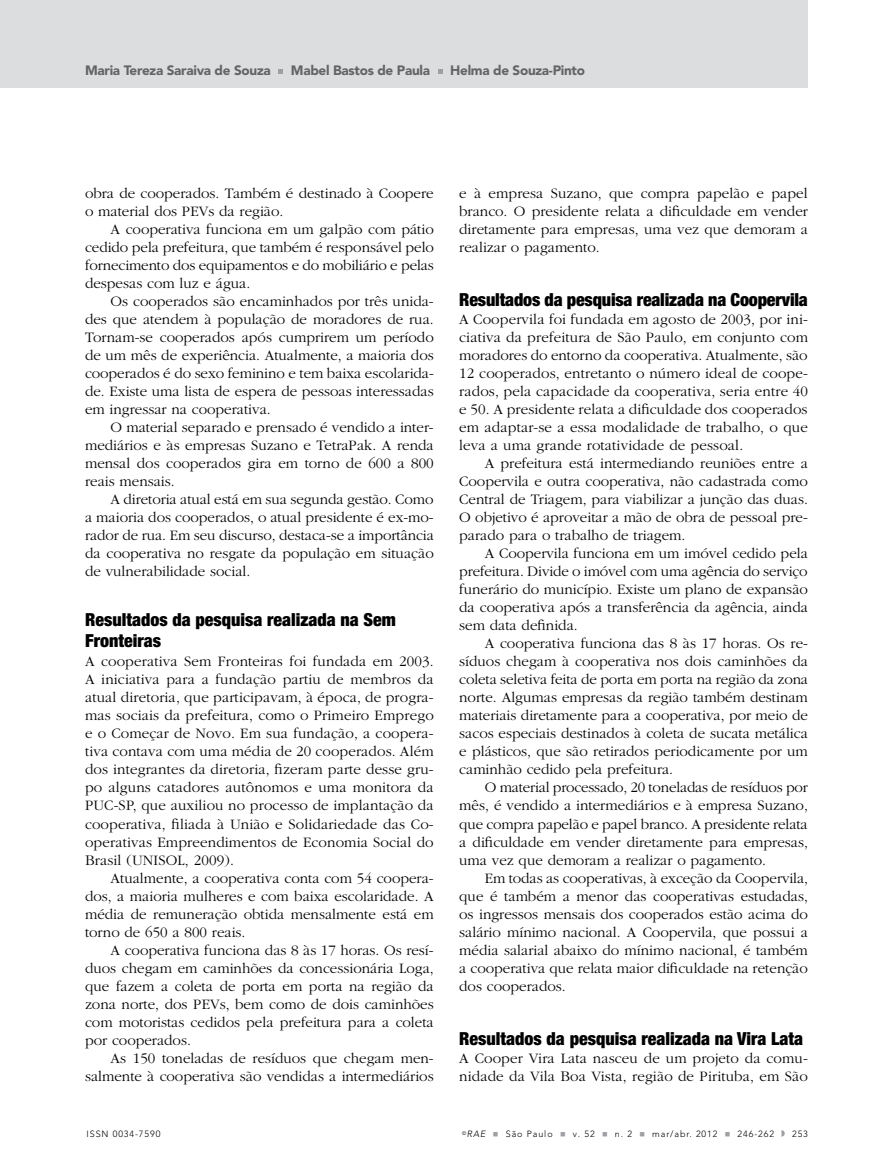
<style>
.page{position:relative;width:893px;height:1170px;background:#fff}
.page>*{position:absolute;margin:0;border:0;box-sizing:border-box;transform-origin:0 0}
.t1{font:900 condensed 18px/21px "Helvetica Neue";color:#000}
.t2{font:300 15px/18px "Garamond";color:#000;text-align:justify}
.t3{font:900 13.5px "Avenir LT Std";letter-spacing:-.02em;color:#636466}
.t4{font:300 9px "Avenir LT Std";letter-spacing:.1em;color:#000}
.s1{font-style:italic}
.s2{color:#9d9fa2}
</style>
<div class="page">
<div style="left:0;top:0;width:808px;height:87px;background:#dcddde"></div>
<svg style="left:278px;top:69px;width:5px;height:5px"></svg>
<svg style="left:438px;top:69px;width:4px;height:5px"></svg>
<svg style="left:781px;top:1130px;width:4px;height:6px"></svg>
<p class="t3" style="left:85px;top:62px;width:187px">Maria Tereza Saraiva de Souza</p>
<p class="t3" style="left:291px;top:62px;width:141px">Mabel Bastos de Paula</p>
<p class="t3" style="left:450px;top:62px;width:136px">Helma de Souza-Pinto</p>
<p class="t2" style="left:85px;top:185px;width:350px">obra de cooperados. Também é destinado à Coopere o material dos PEVs da região.</p>
<p class="t2" style="left:85px;top:221px;width:350px;text-indent:26px">A cooperativa funciona em um galpão com pátio cedido pela prefeitura, que também é responsável pelo fornecimento dos equipamentos e do mobiliário e pelas despesas com luz e água.</p>
<p class="t2" style="left:85px;top:293px;width:350px;text-indent:26px">Os cooperados são encaminhados por três unida&shy;des que atendem à população de moradores de rua.<br>Tornam-se cooperados após cumprirem um período de um mês de experiência. Atualmente, a maioria dos cooperados é do sexo feminino e tem baixa escolarida&shy;de. Existe uma lista de espera de pessoas interessadas em ingressar na cooperativa.</p>
<p class="t2" style="left:85px;top:419px;width:350px;text-indent:26px">O material separado e prensado é vendido a inter&shy;mediários e às empresas Suzano e TetraPak. A renda mensal dos cooperados gira em torno de 600 a 800 reais mensais.</p>
<p class="t2" style="left:85px;top:491px;width:350px;text-indent:26px">A diretoria atual está em sua segunda gestão. Como a maioria dos cooperados, o atual presidente é ex-mo&shy;rador de rua. Em seu discurso, destaca-se a importância da cooperativa no resgate da população em situação de vulnerabilidade social.</p>
<p class="t1" style="left:85px;top:608px;width:312px">Resultados da pesquisa realizada na Sem<br>Fronteiras</p>
<p class="t2" style="left:85px;top:653px;width:350px">A cooperativa Sem Fronteiras foi fundada em 2003.<br>A iniciativa para a fundação partiu de membros da atual diretoria, que participavam, à época, de progra&shy;mas sociais da prefeitura, como o Primeiro Emprego e o Começar de Novo. Em sua fundação, a coopera&shy;tiva contava com uma média de 20 cooperados. Além dos integrantes da diretoria, fizeram parte desse gru&shy;po alguns catadores autônomos e uma monitora da PUC-SP, que auxiliou no processo de implantação da cooperativa, filiada à União e Solidariedade das Co&shy;operativas Empreendimentos de Economia Social do Brasil (UNISOL, 2009).</p>
<p class="t2" style="left:85px;top:869px;width:350px;text-indent:26px">Atualmente, a cooperativa conta com 54 coopera&shy;dos, a maioria mulheres e com baixa escolaridade. A média de remuneração obtida mensalmente está em torno de 650 a 800 reais.</p>
<p class="t2" style="left:85px;top:941px;width:350px;text-indent:26px">A cooperativa funciona das 8 às 17 horas. Os resí&shy;duos chegam em caminhões da concessionária Loga, que fazem a coleta de porta em porta na região da zona norte, dos PEVs, bem como de dois caminhões com motoristas cedidos pela prefeitura para a coleta por cooperados.</p>
<p class="t2" style="left:85px;top:1049px;width:350px;text-align:right">As 150 toneladas de resíduos que chegam men&shy;salmente à cooperativa são vendidas a intermediários</p>
<p class="t2" style="left:459px;top:185px;width:350px">e à empresa Suzano, que compra papelão e papel branco. O presidente relata a dificuldade em vender diretamente para empresas, uma vez que demoram a realizar o pagamento.</p>
<p class="t1" style="left:459px;top:289px;width:350px">Resultados da pesquisa realizada na Coopervila</p>
<p class="t2" style="left:459px;top:311px;width:350px">A Coopervila foi fundada em agosto de 2003, por ini&shy;ciativa da prefeitura de São Paulo, em conjunto com moradores do entorno da cooperativa. Atualmente, são 12 cooperados, entretanto o número ideal de coope&shy;rados, pela capacidade da cooperativa, seria entre 40 e 50. A presidente relata a dificuldade dos cooperados em adaptar-se a essa modalidade de trabalho, o que leva a uma grande rotatividade de pessoal.</p>
<p class="t2" style="left:459px;top:455px;width:350px;text-indent:26px">A prefeitura está intermediando reuniões entre a Coopervila e outra cooperativa, não cadastrada como Central de Triagem, para viabilizar a junção das duas.<br>O objetivo é aproveitar a mão de obra de pessoal pre&shy;parado para o trabalho de triagem.</p>
<p class="t2" style="left:459px;top:545px;width:350px;text-indent:26px">A Coopervila funciona em um imóvel cedido pela prefeitura. Divide o imóvel com uma agência do serviço funerário do município. Existe um plano de expansão da cooperativa após a transferência da agência, ainda sem data definida.</p>
<p class="t2" style="left:459px;top:635px;width:350px;text-indent:26px">A cooperativa funciona das 8 às 17 horas. Os re&shy;síduos chegam à cooperativa nos dois caminhões da coleta seletiva feita de porta em porta na região da zona norte. Algumas empresas da região também destinam materiais diretamente para a cooperativa, por meio de sacos especiais destinados à coleta de sucata metálica e plásticos, que são retirados periodicamente por um caminhão cedido pela prefeitura.</p>
<p class="t2" style="left:459px;top:779px;width:350px;text-indent:26px">O material processado, 20 toneladas de resíduos por mês, é vendido a intermediários e à empresa Suzano, que compra papelão e papel branco. A presidente relata a dificuldade em vender diretamente para empresas, uma vez que demoram a realizar o pagamento.</p>
<p class="t2" style="left:459px;top:869px;width:350px;text-indent:26px">Em todas as cooperativas, à exceção da Coopervila, que é também a menor das cooperativas estudadas, os ingressos mensais dos cooperados estão acima do salário mínimo nacional. A Coopervila, que possui a média salarial abaixo do mínimo nacional, é também a cooperativa que relata maior dificuldade na retenção dos cooperados.</p>
<p class="t1" style="left:459px;top:1027px;width:345px">Resultados da pesquisa realizada na Vira Lata</p>
<p class="t2" style="left:459px;top:1049px;width:350px">A Cooper Vira Lata nasceu de um projeto da comu&shy;nidade da Vila Boa Vista, região de Pirituba, em São</p>
<p class="t4" style="left:87px;top:1128px;width:75px">ISSN 0034-7590</p>
<p class="t4" style="left:462px;top:1128px;width:313px"><sup>©</sup><span class="s1">RAE</span> <span class="s2">■</span> São Paulo <span class="s2">■</span> v. 52 <span class="s2">■</span> n. 2 <span class="s2">■</span> mar/abr. 2012 <span class="s2">■</span> 246-262</p>
<p class="t4" style="left:792px;top:1128px;width:17px">253</p>
</div>
